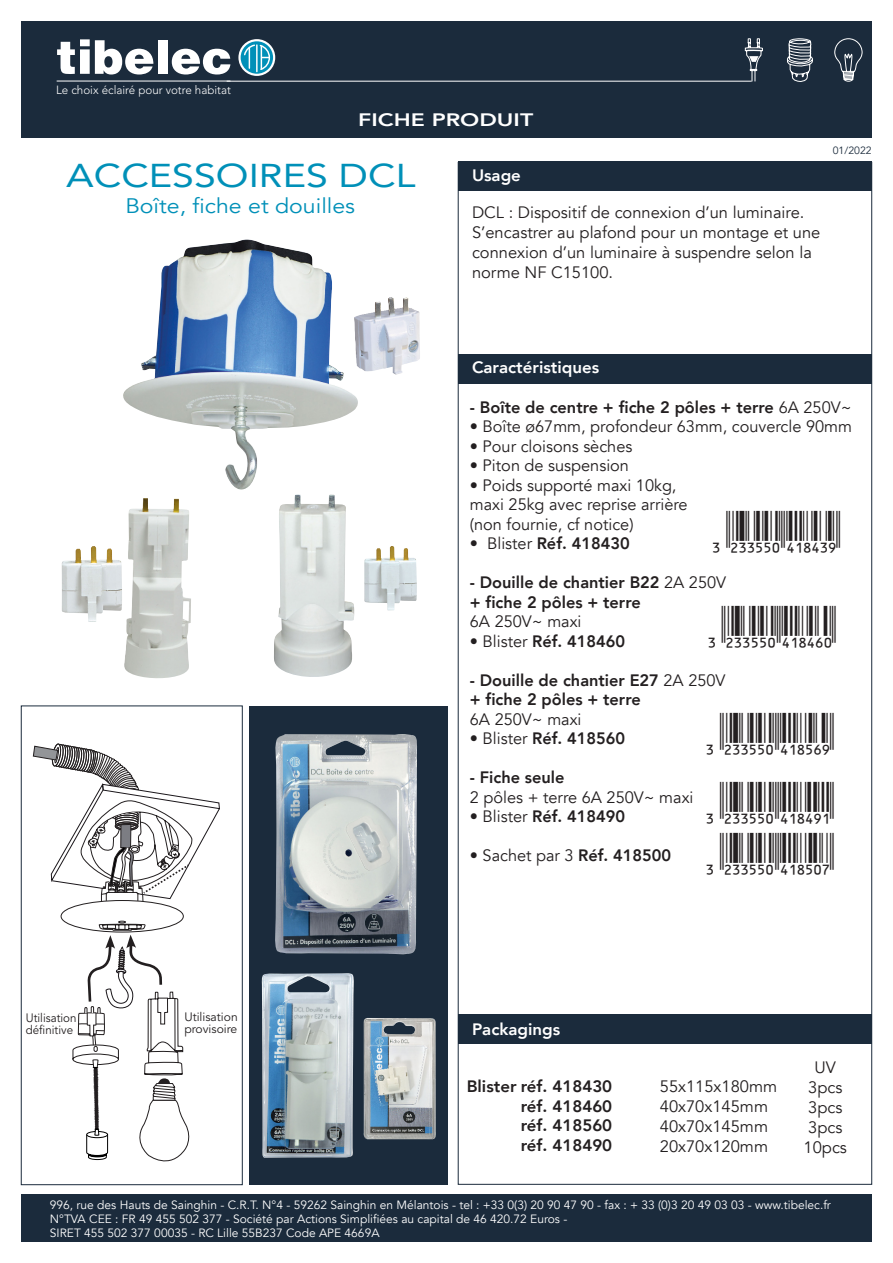
<style>
.page{position:relative;width:893px;height:1263px;background:#fff}
.page>*{position:absolute;margin:0;border:0;box-sizing:border-box;transform-origin:0 0}
.t1{font:45px/51px "Ean T36 L";color:#231f20}
.t2{font:33px "Avenir";color:#0090b8;scale:1.19 1}
.t3{font:21px "Avenir";color:#0090b8;scale:1.1 1}
.t4{font:800 18px "Avenir";color:#fff;scale:1.28 1}
.t5{font:16.5px/19.8px "Avenir";color:#231f20}
.t6{font:800 16.5px/19.8px "Avenir";color:#231f20}
.t7{font:800 16.5px "Avenir";color:#fff}
.t8{font:12.15px/12.1px "Avenir";color:#231f20;scale:.95 1}
.t9{font:12.15px/12.1px "Avenir";color:#231f20}
.t10{font:12px/14.4px "Avenir";color:#fff}
.t11{font:300 11.85px "Avenir";color:#fff}
.t12{font:10.5px "Avenir";color:#1b2b3c}
.s1{font-weight:400}
.s2{font-weight:800}
</style>
<div class="page">
<img style="left:123px;top:239px;width:235px;height:251px">
<img style="left:61px;top:498px;width:130px;height:181px">
<img style="left:274px;top:494px;width:143px;height:183px">
<svg style="left:33px;top:743px;width:187px;height:418px"></svg>
<div style="left:21px;top:705px;width:222px;height:480px;border:1px solid #1b2b3c"></div>
<img style="left:354px;top:297px;width:66px;height:78px">
<div style="left:249px;top:706px;width:199px;height:478px;background:#1b2b3c"></div>
<div style="left:458px;top:354px;width:414px;height:29px;background:#1b2b3c"></div>
<div style="left:458px;top:162px;width:414px;height:29px;background:#1b2b3c"></div>
<div style="left:458px;top:1014px;width:414px;height:30px;background:#1b2b3c"></div>
<div style="left:21px;top:21px;width:851px;height:117px;background:#1b2b3c"></div>
<svg style="left:240px;top:41px;width:34px;height:33px"></svg>
<hr style="left:57px;top:81px;width:173px;height:1px;background:#fff">
<svg style="left:57px;top:39px;width:96px;height:36px"></svg>
<div style="left:158px;top:40px;width:9px;height:34px;background:#fff"></div>
<svg style="left:172px;top:49px;width:58px;height:26px"></svg>
<div style="left:238px;top:39px;width:37px;height:37px;border:2px solid #fff;border-radius:50%"></div>
<hr style="left:256px;top:45px;width:2px;height:27px;background:#fff">
<svg style="left:243px;top:44px;width:28px;height:27px"></svg>
<svg style="left:787px;top:38px;width:26px;height:44px"></svg>
<svg style="left:745px;top:38px;width:18px;height:44px"></svg>
<svg style="left:834px;top:38px;width:29px;height:44px"></svg>
<hr style="left:227px;top:81px;width:525px;height:1px;background:#fff">
<div style="left:21px;top:1194px;width:851px;height:48px;background:#1b2b3c"></div>
<img style="left:363px;top:1018px;width:73px;height:121px">
<img style="left:261px;top:973px;width:93px;height:185px">
<img style="left:275px;top:734px;width:142px;height:221px">
<p class="t11" style="left:56px;top:83px;width:176px">Le choix éclairé pour votre habitat</p>
<p class="t4" style="left:358px;top:106px;width:138px">FICHE PRODUIT</p>
<h2 class="t2" style="left:66px;top:149px;width:295px">ACCESSOIRES DCL</h2>
<p class="t3" style="left:125px;top:194px;width:210px">Boîte, fiche et douilles</p>
<p class="t5" style="left:472px;top:203px;width:350px">DCL : Dispositif de connexion d’un luminaire.<br>S’encastrer au plafond pour un montage et une connexion d’un luminaire à suspendre selon la norme NF C15100.</p>
<p class="t7" style="left:472px;top:163px;width:50px">Usage</p>
<p class="t12" style="left:833px;top:144px;width:40px">01/2022</p>
<p class="t7" style="left:472px;top:355px;width:129px">Caractéristiques</p>
<p class="t8" style="left:26px;top:1011px;width:55px">Utilisation définitive</p>
<p class="t9" style="left:184px;top:1011px;width:55px">Utilisation provisoire</p>
<p class="t6" style="left:470px;top:397px;width:383px">- Boîte de centre + fiche 2 pôles + terre <span class="s1">6A 250V~</span></p>
<p class="t5" style="left:470px;top:417px;width:384px">• Boîte ø67mm, profondeur 63mm, couvercle 90mm</p>
<p class="t5" style="left:470px;top:436px;width:164px">• Pour cloisons sèches</p>
<p class="t5" style="left:470px;top:456px;width:161px">• Piton de suspension</p>
<p class="t5" style="left:470px;top:476px;width:219px">• Poids supporté maxi 10kg, maxi 25kg avec reprise arrière (non fournie, cf notice)</p>
<p class="t6" style="left:470px;top:534px;width:161px"><span class="s1">• Blister</span> Réf. 418430</p>
<p class="t6" style="left:470px;top:573px;width:258px">- Douille de chantier B22 <span class="s1">2A 250V </span>+ fiche 2 pôles + terre</p>
<p class="t5" style="left:470px;top:612px;width:113px">6A 250V~ maxi</p>
<p class="t6" style="left:470px;top:631px;width:157px"><span class="s1">• Blister</span> Réf. 418460</p>
<p class="t6" style="left:470px;top:670px;width:257px">- Douille de chantier E27 <span class="s1">2A 250V </span>+ fiche 2 pôles + terre</p>
<p class="t5" style="left:470px;top:709px;width:113px">6A 250V~ maxi</p>
<p class="t6" style="left:470px;top:729px;width:157px"><span class="s1">• Blister</span> Réf. 418560</p>
<p class="t6" style="left:470px;top:768px;width:96px">- Fiche seule</p>
<p class="t5" style="left:470px;top:787px;width:225px">2 pôles + terre 6A 250V~ maxi</p>
<p class="t6" style="left:470px;top:807px;width:157px"><span class="s1">• Blister</span> Réf. 418490</p>
<p class="t5" style="left:470px;top:846px;width:203px">• Sachet par 3 <span class="s2">Réf. 418500</span></p>
<h1 class="t1" style="left:713px;top:506px;width:128px">&amp;:CDNPPA=YV]YX^:</h1>
<h1 class="t1" style="left:709px;top:601px;width:128px">&amp;:CDNPPA=YV]Y[U:</h1>
<h1 class="t1" style="left:707px;top:708px;width:128px">&amp;:CDNPPA=YV]Z[^:</h1>
<h1 class="t1" style="left:707px;top:777px;width:128px">&amp;:CDNPPA=YV]Y^V: &amp;:CDNPPA=YV]ZU\:</h1>
<p class="t7" style="left:472px;top:1016px;width:90px">Packagings</p>
<p class="t6" style="left:521px;top:1076px;width:93px;text-align:justify;text-indent:-54px">Blister réf. 418430 réf. 418460 réf. 418560 réf. 418490</p>
<p class="t5" style="left:660px;top:1077px;width:119px">55x115x180mm<br>40x70x145mm<br>40x70x145mm<br>20x70x120mm</p>
<p class="t5" style="left:804px;top:1058px;width:45px;text-align:center">UV<br>3pcs<br>3pcs<br>3pcs<br>10pcs</p>
<p class="t10" style="left:50px;top:1197px;width:782px">996, rue des Hauts de Sainghin - C.R.T. N°4 - 59262 Sainghin en Mélantois - tel : +33 0(3) 20 90 47 90 - fax : + 33 (0)3 20 49 03 03 - www.tibelec.fr<br>N°TVA CEE : FR 49 455 502 377 - Société par Actions Simplifiées au capital de 46 420.72 Euros -<br>SIRET 455 502 377 00035 - RC Lille 55B237 Code APE 4669A</p>
</div>
